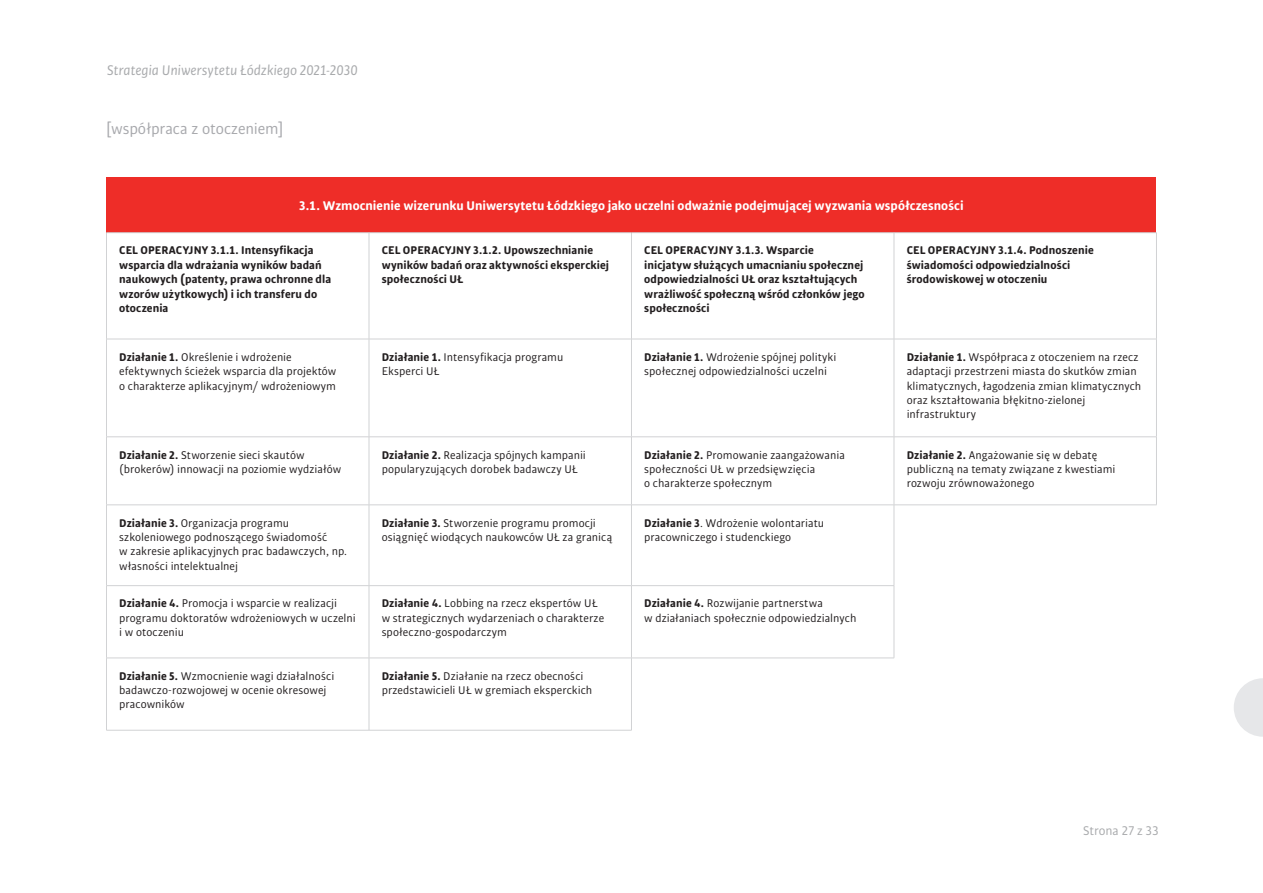
<style>
.page{position:relative;width:1263px;height:893px;background:#fff}
.page>*{position:absolute;margin:0;border:0;box-sizing:border-box;transform-origin:0 0}
.tytuł{font:16.5px "Bulo Rounded";letter-spacing:-.01em;color:#a8a9ad}
.t1{font:italic 15px "Bulo Rounded";color:#939598}
.treść{font:700 13.5px "Bulo Rounded";color:#fff}
.t2{font:13.5px "Bulo Rounded";color:#939598}
.tabela_tekst{font:12px/14.4px "Bulo Rounded";letter-spacing:.005em;color:#231f20}
.treść-2{font:700 12px/14.4px "Bulo Rounded";letter-spacing:.005em;color:#231f20}
.s1{font-weight:700}
</style>
<div class="page">
<svg style="left:1234px;top:678px;width:29px;height:59px"></svg>
<div style="left:106px;top:177px;width:1050px;height:56px;background:#ee2d28"></div>
<hr style="left:106px;top:339px;width:263px;height:1px;background:#d1d2d4">
<hr style="left:369px;top:339px;width:262px;height:1px;background:#d1d2d4">
<hr style="left:106px;top:437px;width:263px;height:1px;background:#d1d2d4">
<hr style="left:369px;top:437px;width:262px;height:1px;background:#d1d2d4">
<hr style="left:631px;top:437px;width:263px;height:1px;background:#d1d2d4">
<hr style="left:894px;top:437px;width:263px;height:1px;background:#d1d2d4">
<hr style="left:369px;top:233px;width:1px;height:106px;background:#d1d2d4">
<hr style="left:369px;top:339px;width:1px;height:98px;background:#d1d2d4">
<hr style="left:369px;top:437px;width:1px;height:68px;background:#d1d2d4">
<hr style="left:631px;top:233px;width:1px;height:106px;background:#d1d2d4">
<hr style="left:369px;top:505px;width:1px;height:80px;background:#d1d2d4">
<hr style="left:369px;top:586px;width:1px;height:72px;background:#d1d2d4">
<hr style="left:369px;top:658px;width:1px;height:72px;background:#d1d2d4">
<hr style="left:894px;top:339px;width:263px;height:1px;background:#d1d2d4">
<hr style="left:106px;top:585px;width:263px;height:1px;background:#d1d2d4">
<hr style="left:369px;top:585px;width:262px;height:1px;background:#d1d2d4">
<hr style="left:631px;top:585px;width:263px;height:1px;background:#d1d2d4">
<hr style="left:631px;top:339px;width:263px;height:1px;background:#d1d2d4">
<hr style="left:631px;top:339px;width:1px;height:98px;background:#d1d2d4">
<hr style="left:631px;top:437px;width:1px;height:68px;background:#d1d2d4">
<hr style="left:631px;top:505px;width:1px;height:80px;background:#d1d2d4">
<hr style="left:631px;top:586px;width:1px;height:72px;background:#d1d2d4">
<hr style="left:894px;top:233px;width:1px;height:106px;background:#d1d2d4">
<hr style="left:894px;top:339px;width:1px;height:98px;background:#d1d2d4">
<hr style="left:894px;top:437px;width:1px;height:68px;background:#d1d2d4">
<hr style="left:106px;top:232px;width:263px;height:1px;background:#d1d2d4">
<hr style="left:106px;top:233px;width:1px;height:106px;background:#d1d2d4">
<hr style="left:369px;top:232px;width:262px;height:1px;background:#d1d2d4">
<hr style="left:631px;top:232px;width:263px;height:1px;background:#d1d2d4">
<hr style="left:894px;top:232px;width:263px;height:1px;background:#d1d2d4">
<hr style="left:1156px;top:233px;width:1px;height:106px;background:#d1d2d4">
<hr style="left:106px;top:339px;width:1px;height:98px;background:#d1d2d4">
<hr style="left:1156px;top:339px;width:1px;height:98px;background:#d1d2d4">
<hr style="left:106px;top:437px;width:1px;height:68px;background:#d1d2d4">
<hr style="left:1156px;top:437px;width:1px;height:68px;background:#d1d2d4">
<hr style="left:894px;top:505px;width:263px;height:1px;background:#d1d2d4">
<hr style="left:106px;top:505px;width:263px;height:1px;background:#d1d2d4">
<hr style="left:106px;top:505px;width:1px;height:80px;background:#d1d2d4">
<hr style="left:369px;top:505px;width:262px;height:1px;background:#d1d2d4">
<hr style="left:631px;top:505px;width:263px;height:1px;background:#d1d2d4">
<hr style="left:894px;top:505px;width:1px;height:80px;background:#d1d2d4">
<hr style="left:106px;top:586px;width:1px;height:72px;background:#d1d2d4">
<hr style="left:894px;top:586px;width:1px;height:72px;background:#d1d2d4">
<hr style="left:631px;top:658px;width:263px;height:1px;background:#d1d2d4">
<hr style="left:106px;top:658px;width:263px;height:1px;background:#d1d2d4">
<hr style="left:106px;top:658px;width:1px;height:72px;background:#d1d2d4">
<hr style="left:369px;top:658px;width:262px;height:1px;background:#d1d2d4">
<hr style="left:631px;top:658px;width:1px;height:72px;background:#d1d2d4">
<hr style="left:106px;top:730px;width:263px;height:1px;background:#d1d2d4">
<hr style="left:369px;top:730px;width:263px;height:1px;background:#d1d2d4">
<p class="t1" style="left:107px;top:61px;width:252px">Strategia Uniwersytetu Łódzkiego 2021-2030</p>
<p class="tytuł" style="left:106px;top:118px;width:179px">[współpraca z otoczeniem]</p>
<p class="treść" style="left:299px;top:197px;width:666px">3.1. Wzmocnienie wizerunku Uniwersytetu Łódzkiego jako uczelni odważnie podejmującej wyzwania współczesności</p>
<p class="treść-2" style="left:119px;top:243px;width:213px">CEL OPERACYJNY 3.1.1. Intensyfikacja wsparcia dla wdrażania wyników badań naukowych (patenty, prawa ochronne dla wzorów użytkowych) i ich transferu do otoczenia</p>
<p class="treść-2" style="left:382px;top:243px;width:229px">CEL OPERACYJNY 3.1.2. Upowszechnianie wyników badań oraz aktywności eksperckiej społeczności UŁ</p>
<p class="treść-2" style="left:644px;top:243px;width:222px">CEL OPERACYJNY 3.1.3. Wsparcie<br>inicjatyw służących umacnianiu społecznej odpowiedzialności UŁ oraz kształtujących wrażliwość społeczną wśród członków jego społeczności</p>
<p class="treść-2" style="left:907px;top:243px;width:188px">CEL OPERACYJNY 3.1.4. Podnoszenie świadomości odpowiedzialności środowiskowej w otoczeniu</p>
<p class="tabela_tekst" style="left:119px;top:350px;width:219px"><span class="s1">Działanie 1.</span> Określenie i wdrożenie efektywnych ścieżek wsparcia dla projektów o charakterze aplikacyjnym/ wdrożeniowym</p>
<p class="tabela_tekst" style="left:382px;top:350px;width:183px"><span class="s1">Działanie 1.</span> Intensyfikacja programu</p>
<p class="tabela_tekst" style="left:644px;top:350px;width:194px"><span class="s1">Działanie 1.</span> Wdrożenie spójnej polityki społecznej odpowiedzialności uczelni</p>
<p class="tabela_tekst" style="left:907px;top:350px;width:236px"><span class="s1">Działanie 1.</span> Współpraca z otoczeniem na rzecz adaptacji przestrzeni miasta do skutków zmian klimatycznych, łagodzenia zmian klimatycznych oraz kształtowania błękitno-zielonej infrastruktury</p>
<p class="tabela_tekst" style="left:382px;top:364px;width:59px">Eksperci UŁ</p>
<p class="tabela_tekst" style="left:119px;top:447px;width:224px"><span class="s1">Działanie 2.</span> Stworzenie sieci skautów (brokerów) innowacji na poziomie wydziałów</p>
<p class="tabela_tekst" style="left:382px;top:447px;width:206px"><span class="s1">Działanie 2.</span> Realizacja spójnych kampanii popularyzujących dorobek badawczy UŁ</p>
<p class="tabela_tekst" style="left:644px;top:447px;width:202px"><span class="s1">Działanie 2.</span> Promowanie zaangażowania społeczności UŁ w przedsięwzięcia<br>o charakterze społecznym</p>
<p class="tabela_tekst" style="left:907px;top:447px;width:210px"><span class="s1">Działanie 2.</span> Angażowanie się w debatę publiczną na tematy związane z kwestiami rozwoju zrównoważonego</p>
<p class="tabela_tekst" style="left:119px;top:516px;width:229px"><span class="s1">Działanie 3.</span> Organizacja programu szkoleniowego podnoszącego świadomość<br>w zakresie aplikacyjnych prac badawczych, np. własności intelektualnej</p>
<p class="tabela_tekst" style="left:382px;top:516px;width:232px"><span class="s1">Działanie 3.</span> Stworzenie programu promocji osiągnięć wiodących naukowców UŁ za granicą</p>
<p class="tabela_tekst" style="left:644px;top:516px;width:181px"><span class="s1">Działanie 3</span>. Wdrożenie wolontariatu pracowniczego i studenckiego</p>
<p class="tabela_tekst" style="left:119px;top:596px;width:238px"><span class="s1">Działanie 4.</span> Promocja i wsparcie w realizacji programu doktoratów wdrożeniowych w uczelni i w otoczeniu</p>
<p class="tabela_tekst" style="left:382px;top:596px;width:224px"><span class="s1">Działanie 4.</span> Lobbing na rzecz ekspertów UŁ w strategicznych wydarzeniach o charakterze społeczno-gospodarczym</p>
<p class="tabela_tekst" style="left:644px;top:596px;width:214px"><span class="s1">Działanie 4.</span> Rozwijanie partnerstwa<br>w działaniach społecznie odpowiedzialnych</p>
<p class="tabela_tekst" style="left:119px;top:669px;width:217px"><span class="s1">Działanie 5.</span> Wzmocnienie wagi działalności badawczo-rozwojowej w ocenie okresowej pracowników</p>
<p class="tabela_tekst" style="left:382px;top:669px;width:212px"><span class="s1">Działanie 5.</span> Działanie na rzecz obecności przedstawicieli UŁ w gremiach eksperckich</p>
<p class="t2" style="left:1083px;top:822px;width:77px">Strona 27 z 33</p>
</div>
